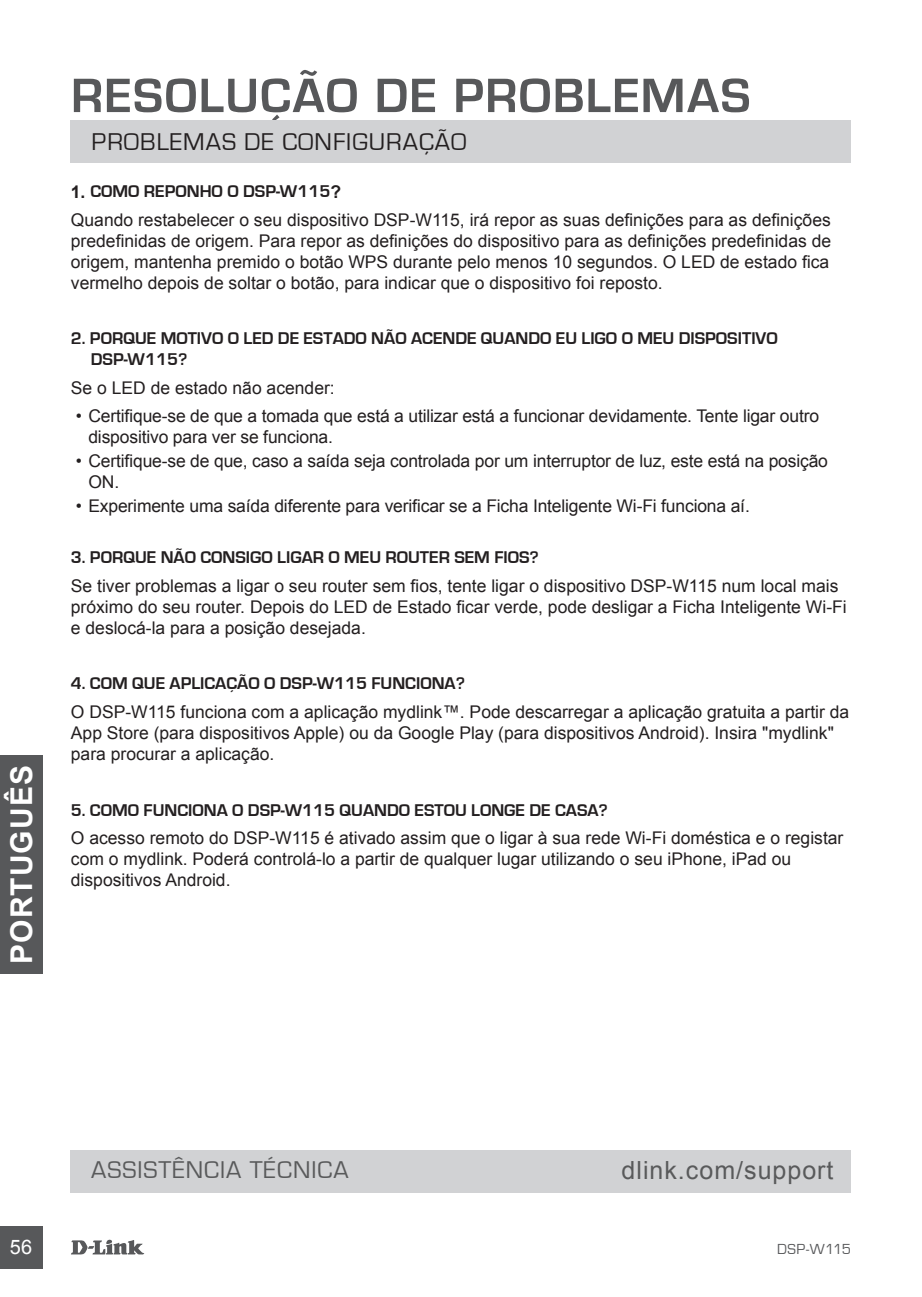
<style>
.page{position:relative;width:922px;height:1297px;background:#fff}
.page>*{position:absolute;margin:0;border:0;box-sizing:border-box;transform-origin:0 0}
.t1{font:700 50px "Eurostile";letter-spacing:.03em;color:#57585a}
.t2{font:700 30px "Arial";letter-spacing:.035em;color:#fff}
.t3{font:25px "Eurostile";letter-spacing:.04em;color:#231f20}
.t4{font:25px "Eurostile";letter-spacing:.04em;color:#595a5b}
.t5{font:25px "Arial";letter-spacing:.04em;color:#595a5b}
.t6{font:20px "Arial";color:#fff}
.t7{font:17.5px/21px "Arial";color:#231f20}
.t8{font:700 17.5px/21px "Eurostile";color:#231f20}
.t9{font:15px "Eurostile";letter-spacing:.01em;color:#57585a}
.s1{font-family:"Arial"}
</style>
<div class="page">
<svg style="left:71px;top:1239px;width:73px;height:15px"></svg>
<div style="left:0;top:1226px;width:43px;height:43px;background:#57585a"></div>
<div style="left:0;top:755px;width:43px;height:219px;background:#57585a"></div>
<div style="left:71px;top:120px;width:779px;height:43px;background:#d1d2d4"></div>
<div style="left:70px;top:1150px;width:780px;height:42px;background:#d1d2d4"></div>
<h2 class="t2" style="left:2px;top:964px;width:200px;rotate:-90deg">PORTUGUÊS</h2>
<h1 class="t1" style="left:71px;top:68px;width:681px">RESOLUÇÃO DE PROBLEMAS</h1>
<h3 class="t3" style="left:92px;top:128px;width:376px">PROBLEMAS DE CONFIGURAÇÃO</h3>
<p class="t8" style="left:71px;top:181px;width:272px"><span class="s1">1.</span> COMO REPONHO O DSP-W115<span class="s1">?</span></p>
<p class="t7" style="left:71px;top:209px;width:761px;text-align:justify">Quando restabelecer o seu dispositivo DSP-W115, irá repor as suas definições para as definições predefinidas de origem. Para repor as definições do dispositivo para as definições predefinidas de origem, mantenha premido o botão WPS durante pelo menos 10 segundos. O LED de estado fica vermelho depois de soltar o botão, para indicar que o dispositivo foi reposto.</p>
<p class="t8" style="left:91px;top:328px;width:688px;text-indent:-20px">2. PORQUE MOTIVO O LED DE ESTADO NÃO ACENDE QUANDO EU LIGO O MEU DISPOSITIVO<br>DSP-W115?</p>
<p class="t7" style="left:71px;top:377px;width:265px">Se o LED de estado não acender:</p>
<p class="t7" style="left:88px;top:405px;width:732px;text-indent:-12px">• Certifique-se de que a tomada que está a utilizar está a funcionar devidamente. Tente ligar outro dispositivo para ver se funciona.</p>
<p class="t7" style="left:88px;top:450px;width:740px;text-indent:-12px">• Certifique-se de que, caso a saída seja controlada por um interruptor de luz, este está na posição<br>ON.</p>
<p class="t7" style="left:76px;top:495px;width:675px">• Experimente uma saída diferente para verificar se a Ficha Inteligente Wi-Fi funciona aí.</p>
<p class="t8" style="left:71px;top:547px;width:469px">3. PORQUE NÃO CONSIGO LIGAR O MEU ROUTER SEM FIOS?</p>
<p class="t7" style="left:71px;top:575px;width:777px">Se tiver problemas a ligar o seu router sem fios, tente ligar o dispositivo DSP-W115 num local mais próximo do seu router. Depois do LED de Estado ficar verde, pode desligar a Ficha Inteligente Wi-Fi e deslocá-la para a posição desejada.</p>
<p class="t8" style="left:71px;top:673px;width:395px">4. COM QUE APLICAÇÃO O DSP-W115 FUNCIONA?</p>
<p class="t7" style="left:71px;top:701px;width:779px">O DSP-W115 funciona com a aplicação mydlink™. Pode descarregar a aplicação gratuita a partir da<br>App Store (para dispositivos Apple) ou da Google Play (para dispositivos Android). Insira "mydlink" para procurar a aplicação.</p>
<p class="t8" style="left:71px;top:800px;width:538px">5. COMO FUNCIONA O DSP-W115 QUANDO ESTOU LONGE DE CASA?</p>
<p class="t7" style="left:71px;top:828px;width:773px">O acesso remoto do DSP-W115 é ativado assim que o ligar à sua rede Wi-Fi doméstica e o registar com o mydlink. Poderá controlá-lo a partir de qualquer lugar utilizando o seu iPhone, iPad ou dispositivos Android.</p>
<h3 class="t4" style="left:91px;top:1156px;width:259px">ASSISTÊNCIA TÉCNICA</h3>
<h3 class="t5" style="left:621px;top:1154px;width:213px">dlink.com/support</h3>
<p class="t6" style="left:10px;top:1234px;width:24px">56</p>
<p class="t9" style="left:776px;top:1241px;width:76px">DSP-W115</p>
</div>
